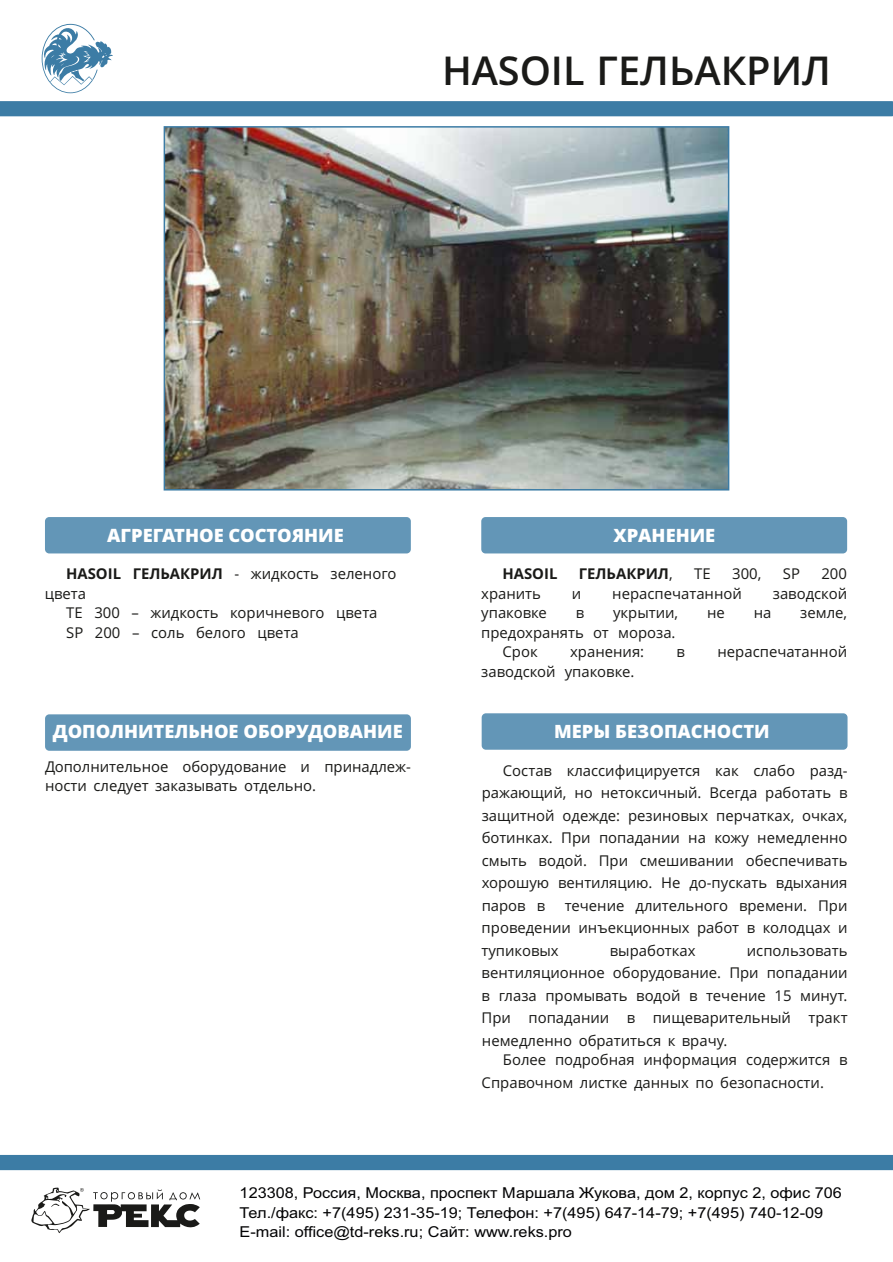
<style>
.page{position:relative;width:893px;height:1262px;background:#fff}
.page>*{position:absolute;margin:0;border:0;box-sizing:border-box;transform-origin:0 0}
.t1{font:600 39.75px "Open Sans";color:#1a1a18}
.t2{font:800 18.3px "Open Sans";color:#fff}
.t3{font:15px/19.5px "Arial";color:#030304;scale:1.08 1}
.t4{font:14.85px/22.5px "Open Sans";color:#1a1a18}
.t5{font:700 14.85px "Open Sans";color:#1a1a18}
.s1{font-weight:700}
.s2{font-weight:400}
</style>
<div class="page">
<div style="left:45px;top:714px;width:366px;height:36px;background:#6396b7;border-radius:4px"></div>
<div style="left:481px;top:713px;width:366px;height:36px;background:#6396b7;border-radius:4px"></div>
<div style="left:481px;top:517px;width:366px;height:36px;background:#6396b7;border-radius:4px"></div>
<div style="left:45px;top:517px;width:366px;height:36px;background:#6396b7;border-radius:4px"></div>
<img style="left:167px;top:129px;width:559px;height:358px">
<div style="left:164px;top:126px;width:565px;height:364px;border:2px solid #3c7ca5"></div>
<svg style="left:31px;top:1187px;width:169px;height:46px"></svg>
<svg style="left:42px;top:24px;width:71px;height:69px"></svg>
<div style="left:0;top:101px;width:893px;height:15px;background:#3c7ca5"></div>
<div style="left:0;top:1154px;width:893px;height:16px;background:#3c7ca5"></div>
<h1 class="t1" style="left:442px;top:54px;width:390px">HASOIL ГЕЛЬАКРИЛ</h1>
<p class="t2" style="left:107px;top:528px;width:238px">АГРЕГАТНОЕ СОСТОЯНИЕ</p>
<p class="t2" style="left:613px;top:528px;width:103px">ХРАНЕНИЕ</p>
<p class="t4" style="left:45px;top:566px;width:353px;line-height:19.5px;text-indent:21px"><span class="s1">HASOIL ГЕЛЬАКРИЛ</span> - жидкость зеленого цвета</p>
<p class="t4" style="left:66px;top:605px;width:313px;line-height:19.5px">TE 300 – жидкость коричневого цвета<br>SP 200 – соль белого цвета</p>
<p class="t5" style="left:502px;top:568px;width:56px">HASOIL</p>
<p class="t5" style="left:579px;top:568px;width:95px">ГЕЛЬАКРИЛ<span class="s2">,</span></p>
<p class="t4" style="left:694px;top:564px;width:18px">TE</p>
<p class="t4" style="left:732px;top:564px;width:31px">300,</p>
<p class="t4" style="left:782px;top:564px;width:19px">SP</p>
<p class="t4" style="left:821px;top:564px;width:27px">200</p>
<p class="t4" style="left:481px;top:584px;width:61px">хранить</p>
<p class="t4" style="left:572px;top:584px;width:11px">и</p>
<p class="t4" style="left:612px;top:584px;width:131px">нераспечатанной</p>
<p class="t4" style="left:772px;top:584px;width:76px">заводской</p>
<p class="t4" style="left:481px;top:603px;width:67px">упаковке</p>
<p class="t4" style="left:575px;top:603px;width:10px">в</p>
<p class="t4" style="left:613px;top:603px;width:67px">укрытии,</p>
<p class="t4" style="left:707px;top:603px;width:19px">не</p>
<p class="t4" style="left:753px;top:603px;width:19px">на</p>
<p class="t4" style="left:800px;top:603px;width:48px">земле,</p>
<p class="t4" style="left:481px;top:623px;width:196px">предохранять от мороза.</p>
<p class="t4" style="left:502px;top:642px;width:37px">Срок</p>
<p class="t4" style="left:570px;top:642px;width:75px">хранения:</p>
<p class="t4" style="left:676px;top:642px;width:10px">в</p>
<p class="t4" style="left:717px;top:642px;width:131px">нераспечатанной</p>
<p class="t4" style="left:481px;top:662px;width:155px">заводской упаковке.</p>
<p class="t2" style="left:53px;top:724px;width:351px">ДОПОЛНИТЕЛЬНОЕ ОБОРУДОВАНИЕ</p>
<p class="t2" style="left:554px;top:724px;width:217px">МЕРЫ БЕЗОПАСНОСТИ</p>
<p class="t4" style="left:45px;top:759px;width:367px;line-height:18.5px">Дополнительное оборудование и принадлеж&shy;ности следует заказывать отдельно.</p>
<p class="t4" style="left:481px;top:760px;width:367px;text-align:justify;text-indent:21px">Состав классифицируется как слабо разд&shy;ражающий, но нетоксичный. Всегда работать в защитной одежде: резиновых перчатках, очках, ботинках. При попадании на кожу немедленно смыть водой. При смешивании обеспечивать хорошую вентиляцию. Не до-пускать вдыхания паров в</p>
<p class="t4" style="left:481px;top:895px;width:367px;text-align:justify;text-indent:83px">течение длительного времени. При проведении инъекционных работ в колодцах и тупиковых</p>
<p class="t4" style="left:610px;top:940px;width:87px">выработках</p>
<p class="t4" style="left:481px;top:940px;width:367px;text-align:justify;text-indent:265px">использовать вентиляционное оборудование. При попадании в глаза промывать водой в течение 15 минут.<br>При попадании в пищеварительный тракт немедленно обратиться к врачу.</p>
<p class="t4" style="left:481px;top:1050px;width:367px;text-indent:21px">Более подробная информация содержится в<br>Справочном листке данных по безопасности.</p>
<p class="t3" style="left:239px;top:1184px;width:559px">123308, Россия, Москва, проспект Маршала Жукова, дом 2, корпус 2, офис 706<br>Тел./факс: +7(495) 231-35-19; Телефон: +7(495) 647-14-79; +7(495) 740-12-09<br>E-mail: office@td-reks.ru; Сайт: www.reks.pro</p>
</div>
